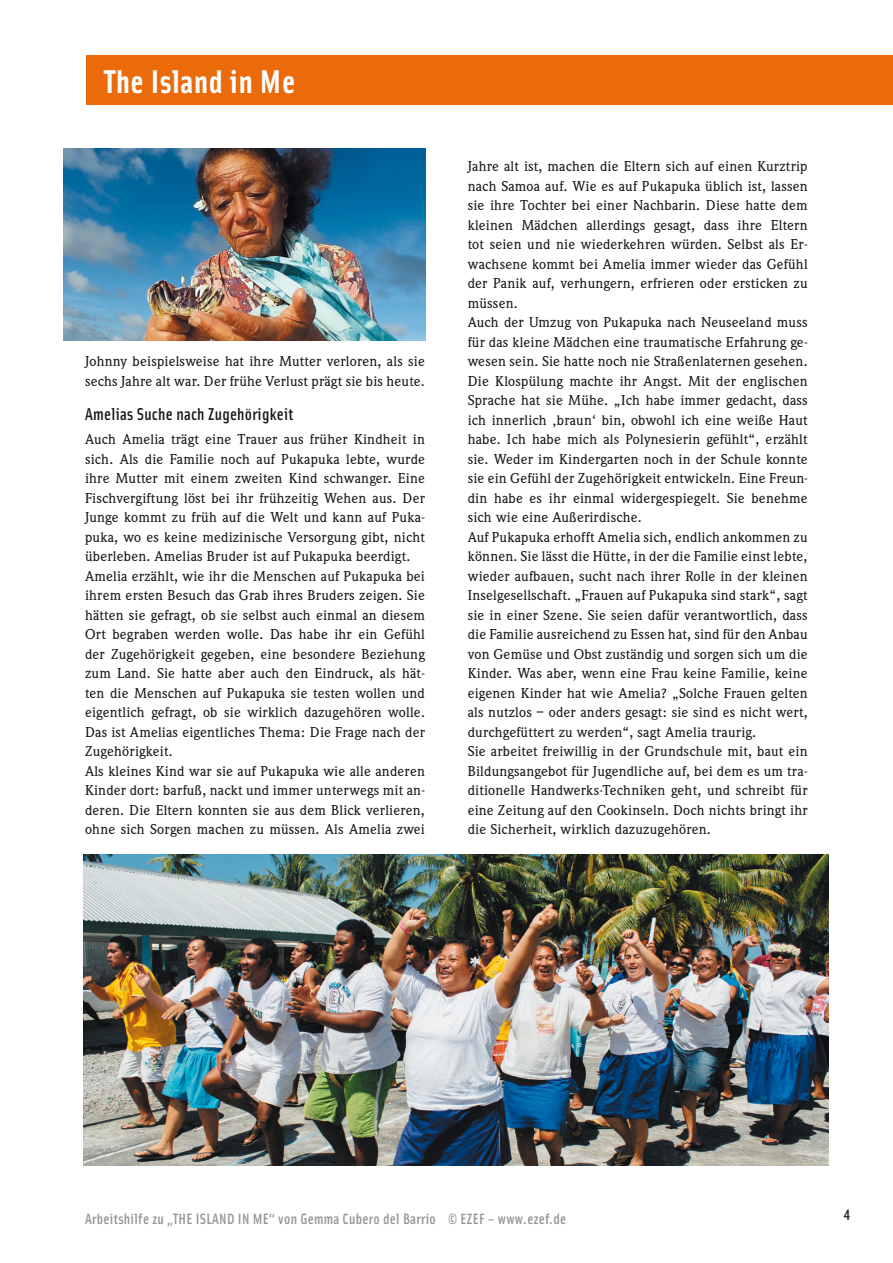
<style>
.page{position:relative;width:893px;height:1263px;background:#fff}
.page>*{position:absolute;margin:0;border:0;box-sizing:border-box;transform-origin:0 0}
.t1{font:33px "Solex Bold Lining";letter-spacing:.02em;color:#fff}
.t2{font:17.25px "Solex Medium Lining";letter-spacing:.015em;color:#1a171c}
.t3{font:500 15px/19.5px "Weidemann";letter-spacing:.015em;color:#1a171c}
.t4{font:15px "Solex Medium Lining";letter-spacing:.02em;color:#929395}
.t5{font:15px "Solex Medium Lining";color:#1a171c}
</style>
<div class="page">
<div style="left:86px;top:55px;width:806px;height:50px;background:#eb6a0a"></div>
<img style="left:64px;top:149px;width:361px;height:191px">
<img style="left:84px;top:855px;width:744px;height:310px">
<h1 class="t1" style="left:104px;top:60px;width:192px">The Island in Me</h1>
<p class="t3" style="left:85px;top:351px;width:341px">Johnny beispielsweise hat ihre Mutter verloren, als sie sechs Jahre alt war. Der frühe Verlust prägt sie bis heute.</p>
<p class="t2" style="left:85px;top:403px;width:210px">Amelias Suche nach Zugehörigkeit</p>
<p class="t3" style="left:85px;top:429px;width:342px">Auch Amelia trägt eine Trauer aus früher Kindheit in sich. Als die Familie noch auf Pukapuka lebte, wurde ihre Mutter mit einem zweiten Kind schwanger. Eine Fischvergiftung löst bei ihr frühzeitig Wehen aus. Der Junge kommt zu früh auf die Welt und kann auf Puka&shy;puka, wo es keine medizinische Versorgung gibt, nicht überleben. Amelias Bruder ist auf Pukapuka beerdigt.<br>Amelia erzählt, wie ihr die Menschen auf Pukapuka bei ihrem ersten Besuch das Grab ihres Bruders zeigen. Sie hätten sie gefragt, ob sie selbst auch einmal an diesem Ort begraben werden wolle. Das habe ihr ein Gefühl der Zugehörigkeit gegeben, eine besondere Beziehung zum Land. Sie hatte aber auch den Eindruck, als hät&shy;ten die Menschen auf Pukapuka sie testen wollen und eigentlich gefragt, ob sie wirklich dazugehören wolle.<br>Das ist Amelias eigentliches Thema: Die Frage nach der Zugehörigkeit.<br>Als kleines Kind war sie auf Pukapuka wie alle anderen Kinder dort: barfuß, nackt und immer unterwegs mit an&shy;deren. Die Eltern konnten sie aus dem Blick verlieren, ohne sich Sorgen machen zu müssen. Als Amelia zwei</p>
<p class="t3" style="left:468px;top:156px;width:342px">Jahre alt ist, machen die Eltern sich auf einen Kurztrip nach Samoa auf. Wie es auf Pukapuka üblich ist, lassen sie ihre Tochter bei einer Nachbarin. Diese hatte dem kleinen Mädchen allerdings gesagt, dass ihre Eltern tot seien und nie wiederkehren würden. Selbst als Er&shy;wachsene kommt bei Amelia immer wieder das Gefühl der Panik auf, verhungern, erfrieren oder ersticken zu müssen.<br>Auch der Umzug von Pukapuka nach Neuseeland muss für das kleine Mädchen eine traumatische Erfahrung ge&shy;wesen sein. Sie hatte noch nie Straßenlaternen gesehen.<br>Die Klospülung machte ihr Angst. Mit der englischen Sprache hat sie Mühe. „Ich habe immer gedacht, dass ich innerlich ‚braun‘ bin, obwohl ich eine weiße Haut habe. Ich habe mich als Polynesierin gefühlt“, erzählt sie. Weder im Kindergarten noch in der Schule konnte sie ein Gefühl der Zugehörigkeit entwickeln. Eine Freun&shy;din habe es ihr einmal widergespiegelt. Sie benehme sich wie eine Außerirdische.<br>Auf Pukapuka erhofft Amelia sich, endlich ankommen zu können. Sie lässt die Hütte, in der die Familie einst lebte, wieder aufbauen, sucht nach ihrer Rolle in der kleinen Inselgesellschaft. „Frauen auf Pukapuka sind stark“, sagt sie in einer Szene. Sie seien dafür verantwortlich, dass die Familie ausreichend zu Essen hat, sind für den Anbau von Gemüse und Obst zuständig und sorgen sich um die Kinder. Was aber, wenn eine Frau keine Familie, keine eigenen Kinder hat wie Amelia? „Solche Frauen gelten als nutzlos – oder anders gesagt: sie sind es nicht wert, durchgefüttert zu werden“, sagt Amelia traurig.<br>Sie arbeitet freiwillig in der Grundschule mit, baut ein Bildungsangebot für Jugendliche auf, bei dem es um tra&shy;ditionelle Handwerks-Techniken geht, und schreibt für eine Zeitung auf den Cookinseln. Doch nichts bringt ihr die Sicherheit, wirklich dazuzugehören.</p>
<p class="t4" style="left:85px;top:1209px;width:483px">Arbeitshilfe zu „The Island i n Me“ von Gemma Cubero del Barrio © EZEF – www.ezef.de</p>
<p class="t5" style="left:844px;top:1205px;width:8px">4</p>
</div>
